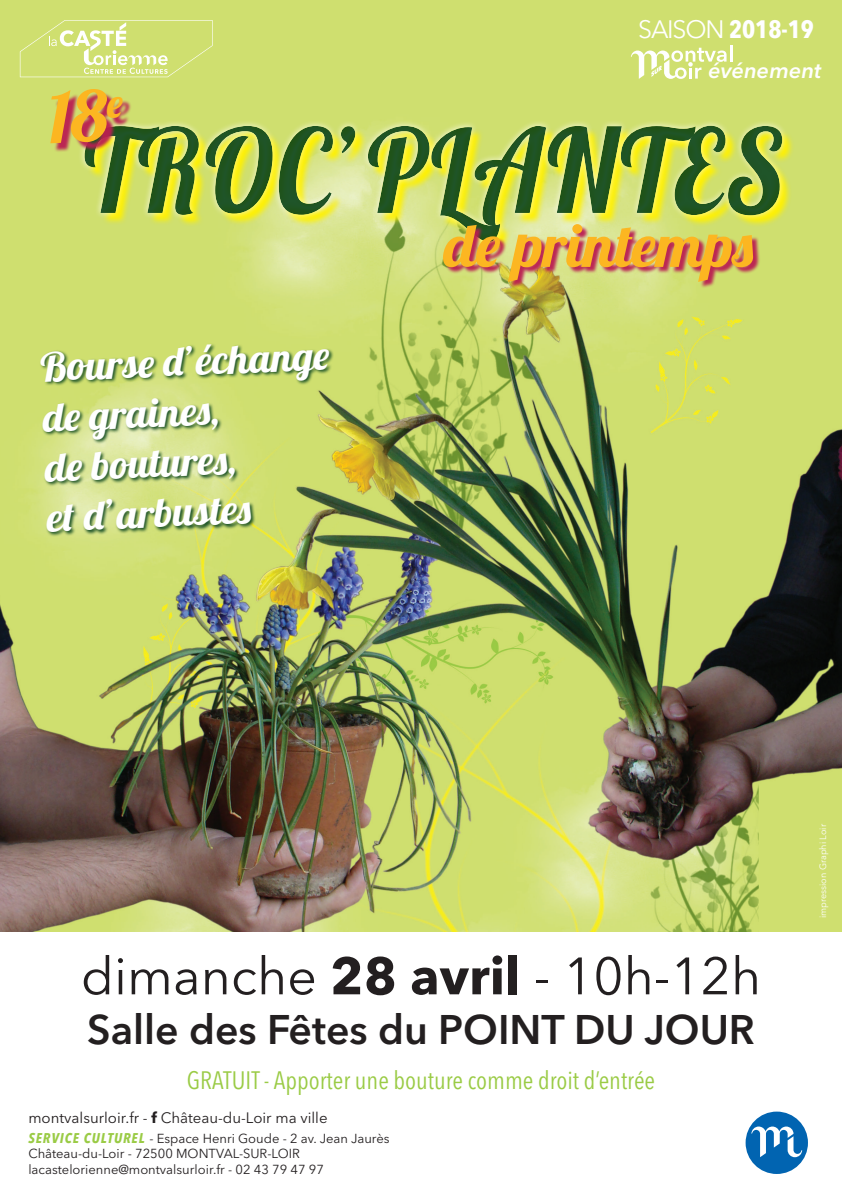
<style>
.page{position:relative;width:842px;height:1191px;background:#fff}
.page>*{position:absolute;margin:0;border:0;box-sizing:border-box;transform-origin:0 0}
.t1{font:116px "Lobster 1.4";letter-spacing:.03em;color:#1f5529;scale:.91 1}
.t2{font:60px "Lobster 1.4";color:#fcb621;scale:1.05 1}
.t3{font:52px "Avenir Next LT Pro";color:#231f20}
.t4{font:600 41px "Avenir Next LT Pro";color:#231f20}
.t5{font:40px/50.1px "Lobster 1.4";color:#fff;scale:1.05 1}
.t6{font:condensed 25px "Avenir Next LT Pro";color:#9acb45}
.t7{font:700 condensed 25px "Avenir Next LT Pro";color:#fff}
.t8{font:italic 600 22px "Avenir Next LT Pro";color:#fff}
.t9{font:15px "Avenir Next LT Pro";color:#231f20}
.t10{font:13px/15.6px "Avenir Next LT Pro";color:#231f20}
.t11{font:9.2px "Avenir Next LT Pro";color:#fff}
.s1{font-weight:400;font-stretch:normal}
.s2{font-weight:700}
.s3{font-weight:700;font-style:italic;font-stretch:condensed;font-size:14px;color:#9acb45}
</style>
<div class="page">
<img style="left:0;top:0;width:842px;height:932px">
<svg style="left:631px;top:45px;width:101px;height:34px"></svg>
<svg style="left:746px;top:1111px;width:62px;height:63px"></svg>
<svg style="left:20px;top:20px;width:193px;height:57px;background:#d5e381"></svg>
<svg style="left:40px;top:343px;width:294px;height:193px;background:#b3c86e"></svg>
<div style="left:74px;top:113px;width:719px;height:141px;background:#fff101;opacity:.5"></div>
<div style="left:444px;top:225px;width:316px;height:64px;background:#ba1e52;opacity:.95"></div>
<div style="left:53px;top:92px;width:79px;height:60px;background:#ba1e52;opacity:.95"></div>
<svg style="left:48px;top:88px;width:75px;height:55px;background:#ca9867"></svg>
<h3 class="t7" style="left:638px;top:14px;width:177px"><span class="s1">SAISON</span> 2018-19</h3>
<h3 class="t8" style="left:708px;top:57px;width:115px">événement</h3>
<h1 class="t1" style="left:84px;top:97px;width:772px">TROC’PLANTES</h1>
<h2 class="t2" style="left:444px;top:207px;width:296px">de printemps</h2>
<h3 class="t5" style="left:40px;top:340px;width:277px;rotate:-2deg">Bourse d’échange de graines,<br>de boutures,<br>et d’arbustes</h3>
<h3 class="t3" style="left:81px;top:945px;width:682px">dimanche <span class="s2">28 avril</span> - 10h-12h</h3>
<h3 class="t4" style="left:87px;top:1004px;width:669px">Salle des Fêtes du POINT DU JOUR</h3>
<h3 class="t6" style="left:187px;top:1065px;width:470px">GRATUIT - Apporter une bouture comme droit d’entrée</h3>
<p class="t9" style="left:28px;top:1108px;width:301px">montvalsurloir.fr - <span class="s2">f</span> Château-du-Loir ma ville</p>
<p class="t10" style="left:28px;top:1130px;width:363px"><span class="s3">SERVICE CULTUREL</span> - Espace Henri Goude - 2 av. Jean Jaurès<br>Château-du-Loir - 72500 MONTVAL-SUR-LOIR lacastelorienne@montvalsurloir.fr - 02 43 79 47 97</p>
<p class="t11" style="left:817px;top:918px;width:96px;rotate:-90deg">impression Graphi Loir</p>
</div>
